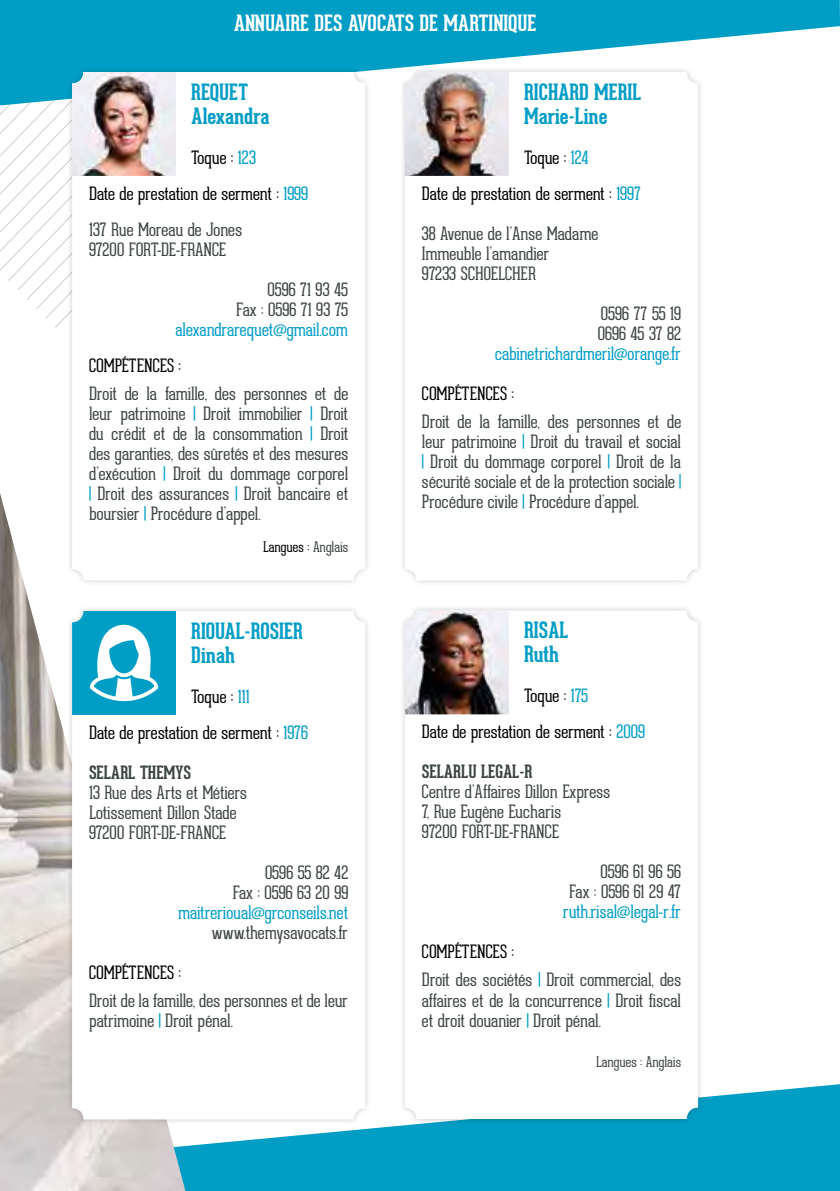
<style>
.page{position:relative;width:840px;height:1191px;background:#fff}
.page>*{position:absolute;margin:0;border:0;box-sizing:border-box;transform-origin:0 0}
.t1{font:700 22px/24px "Geared Slab";color:#009dc5}
.t2{font:700 22px "Geared Slab";color:#fff}
.t3{font:100 18px/20px "Geared Slab";color:#3d4543}
.t4{font:100 18px/36px "Geared Slab";color:#000}
.t5{font:100 18px "Geared Slab";letter-spacing:-.005em;color:#009dc5}
.t6{font:700 18px "Geared Slab";color:#3d4543}
.t7{font:100 14.4px "Geared Slab";letter-spacing:-.005em;color:#000}
.t8{font:100 14.4px "Geared Slab";letter-spacing:-.005em;color:#3d4543}
.s1{color:#009dc5}
.s2{color:#3d4543}
.s3{color:#000}
</style>
<div class="page">
<svg style="left:0;top:0;width:839px;height:107px;fill:#009dc5"></svg>
<svg style="left:189px;top:1084px;width:650px;height:107px;background:#16a5ca"></svg>
<img style="left:0;top:493px;width:189px;height:698px">
<div style="left:66px;top:66px;width:305px;height:520px;background:#000;opacity:.2"></div>
<div style="left:72px;top:72px;width:293px;height:508px;background:#fff;border-radius:11px"></div>
<img style="left:72px;top:72px;width:104px;height:104px">
<div style="left:66px;top:605px;width:305px;height:520px;background:#000;opacity:.2"></div>
<div style="left:72px;top:611px;width:293px;height:508px;background:#fff;border-radius:11px"></div>
<div style="left:72px;top:611px;width:104px;height:104px;background:#009dc5"></div>
<svg style="left:90px;top:624px;width:68px;height:78px"></svg>
<div style="left:398px;top:66px;width:306px;height:520px;background:#000;opacity:.2"></div>
<div style="left:405px;top:72px;width:292px;height:508px;background:#fff;border-radius:11px"></div>
<img style="left:405px;top:72px;width:103px;height:104px">
<div style="left:398px;top:604px;width:306px;height:521px;background:#000;opacity:.2"></div>
<div style="left:405px;top:610px;width:292px;height:509px;background:#fff;border-radius:11px"></div>
<img style="left:405px;top:610px;width:103px;height:104px">
<p class="t2" style="left:234px;top:10px;width:304px">ANNUAIRE DES AVOCATS DE MARTINIQUE</p>
<p class="t1" style="left:191px;top:80px;width:80px">REQUET<br>Alexandra</p>
<p class="t4" style="left:89px;top:140px;width:220px;text-indent:102px">Toque : <span class="s1">123<br></span>Date de prestation de serment : <span class="s1">1999<br></span><span class="s2">137 Rue Moreau de Jones</span></p>
<p class="t3" style="left:89px;top:240px;width:138px">97200 FORT-DE-FRANCE</p>
<p class="t3" style="left:236px;top:280px;width:113px;text-align:right">0596 71 93 45<br>Fax : 0596 71 93 75</p>
<p class="t5" style="left:175px;top:319px;width:174px">alexandrarequet@gmail.com</p>
<p class="t4" style="left:89px;top:348px;width:93px">COMPÉTENCES :</p>
<p class="t3" style="left:89px;top:384px;width:260px;text-align:justify">Droit de la famille, des personnes et de leur patrimoine <span class="s1">|</span> Droit immobilier <span class="s1">|</span> Droit du crédit et de la consommation <span class="s1">|</span> Droit des garanties, des sûretés et des mesures d’exécution <span class="s1">|</span> Droit du dommage corporel <span class="s1">|</span> Droit des assurances <span class="s1">|</span> Droit bancaire et boursier <span class="s1">|</span> Procédure d’appel.</p>
<p class="t7" style="left:263px;top:539px;width:86px">Langues : <span class="s2">Anglais</span></p>
<p class="t1" style="left:191px;top:619px;width:113px">RIOUAL-ROSIER<br>Dinah</p>
<p class="t4" style="left:89px;top:679px;width:220px;text-indent:102px">Toque : <span class="s1">111<br></span>Date de prestation de serment : <span class="s1">1976</span></p>
<p class="t6" style="left:89px;top:761px;width:104px">SELARL THEMYS</p>
<p class="t3" style="left:89px;top:783px;width:159px">13 Rue des Arts et Métiers<br>Lotissement Dillon Stade<br>97200 FORT-DE-FRANCE</p>
<p class="t3" style="left:232px;top:863px;width:117px;text-align:right">0596 55 82 42<br>Fax : 0596 63 20 99</p>
<p class="t5" style="left:178px;top:902px;width:171px">maitrerioual@grconseils.net</p>
<p class="t3" style="left:212px;top:923px;width:138px">www.themysavocats.fr</p>
<p class="t4" style="left:89px;top:955px;width:93px">COMPÉTENCES :</p>
<p class="t3" style="left:89px;top:991px;width:260px">Droit de la famille, des personnes et de leur patrimoine <span class="s1">|</span> Droit pénal.</p>
<p class="t1" style="left:524px;top:80px;width:119px">RICHARD MERIL<br>Marie-Line</p>
<p class="t4" style="left:422px;top:140px;width:220px;text-indent:102px">Toque : <span class="s1">124<br></span>Date de prestation de serment : <span class="s1">1997</span></p>
<p class="t3" style="left:422px;top:224px;width:178px">38 Avenue de l’Anse Madame<br>Immeuble l’amandier<br>97233 SCHOELCHER</p>
<p class="t3" style="left:597px;top:304px;width:85px">0596 77 55 19<br>0696 45 37 82</p>
<p class="t5" style="left:495px;top:343px;width:187px">cabinetrichardmeril@orange.fr</p>
<p class="t4" style="left:422px;top:376px;width:93px">COMPÉTENCES :</p>
<p class="t3" style="left:422px;top:412px;width:260px;text-align:justify">Droit de la famille, des personnes et de leur patrimoine <span class="s1">|</span> Droit du travail et social <span class="s1">|</span> Droit du dommage corporel <span class="s1">|</span> Droit de la sécurité sociale et de la protection sociale <span class="s1">| </span>Procédure civile <span class="s1">|</span> Procédure d’appel.</p>
<p class="t1" style="left:524px;top:618px;width:46px">RISAL<br>Ruth</p>
<p class="t4" style="left:422px;top:678px;width:224px;text-indent:102px">Toque : <span class="s1">175<br></span>Date de prestation de serment : <span class="s1">2009</span></p>
<p class="t6" style="left:422px;top:760px;width:112px">SELARLU LEGAL-R</p>
<p class="t3" style="left:422px;top:782px;width:190px">Centre d’Affaires Dillon Express<br>7, Rue Eugène Eucharis<br>97200 FORT-DE-FRANCE</p>
<p class="t3" style="left:568px;top:862px;width:113px;text-align:right">0596 61 96 56<br>Fax : 0596 61 29 47</p>
<p class="t5" style="left:562px;top:901px;width:120px">ruth.risal@legal-r.fr</p>
<p class="t3" style="left:422px;top:938px;width:260px;line-height:28px"><span class="s3">COMPÉTENCES :<br></span>Droit des sociétés <span class="s1">|</span> Droit commercial, des</p>
<p class="t3" style="left:422px;top:990px;width:260px">affaires et de la concurrence <span class="s1">|</span> Droit fiscal et droit douanier <span class="s1">|</span> Droit pénal.</p>
<p class="t8" style="left:595px;top:1053px;width:86px">Langues : Anglais</p>
</div>
